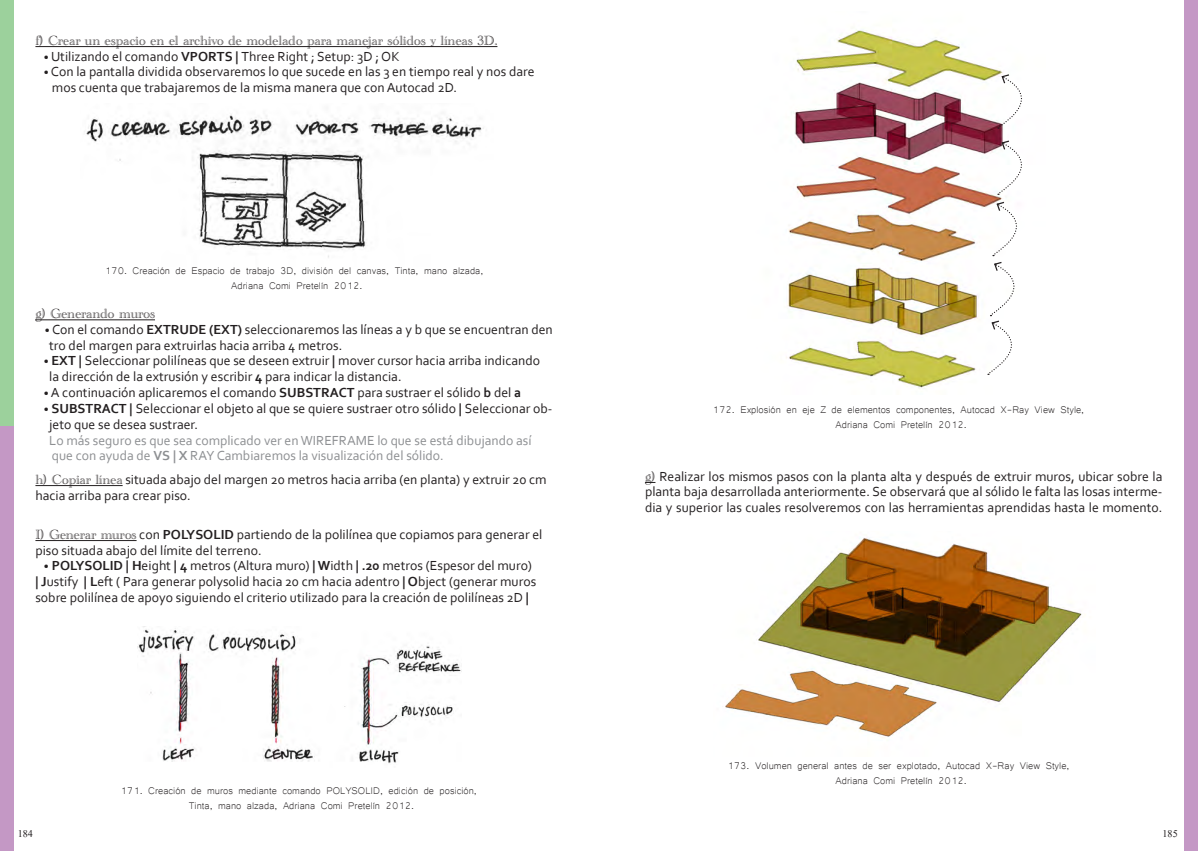
<style>
.page{position:relative;width:1198px;height:851px;background:#fff}
.page>*{position:absolute;margin:0;border:0;box-sizing:border-box;transform-origin:0 0}
.t1{font:13.75px/15.9px "Corbel";color:#231f20}
.t2{font:13.75px/15.8px "Corbel";color:#8d8f92}
.t3{font:13.75px "Academy Engraved Let Plain";color:#231f20}
.t4{font:13.12px "Kokila";color:#231f20}
.t5{font:12.5px/15px "Microsoft Yi Baiti";color:#231f20;text-align:center}
.s1{font-size:11.25px}
.s2{font-weight:700}
.s3{font-family:"Academy Engraved Let Plain"}
</style>
<div class="page">
<hr style="left:35px;top:46px;width:462px;height:1px;background:#231f20">
<hr style="left:35px;top:319px;width:120px;height:1px;background:#231f20">
<hr style="left:35px;top:485px;width:88px;height:1px;background:#231f20">
<hr style="left:35px;top:540px;width:102px;height:1px;background:#231f20">
<img style="left:84px;top:114px;width:400px;height:144px">
<img style="left:137px;top:626px;width:325px;height:138px">
<div style="left:1185px;top:0;width:13px;height:850px;background:#c498c5"></div>
<div style="left:0;top:425px;width:13px;height:425px;background:#c498c5"></div>
<img style="left:786px;top:30px;width:217px;height:359px">
<img style="left:725px;top:537px;width:357px;height:201px">
<svg style="left:988px;top:201px;width:29px;height:174px"></svg>
<svg style="left:998px;top:140px;width:24px;height:55px"></svg>
<svg style="left:998px;top:73px;width:24px;height:56px"></svg>
<div style="left:0;top:0;width:13px;height:425px;background:#9cd19c"></div>
<p class="t3" style="left:35px;top:33px;width:463px">f) Crear un espacio en el archivo de modelado para manejar sólidos y líneas 3D.</p>
<p class="t1" style="left:44px;top:48px;width:357px"><span class="s1">•</span> Utilizando el comando <span class="s2">VPORTS |</span> Three Right ; Setup: 3D ; OK</p>
<p class="t1" style="left:52px;top:63px;width:484px;text-indent:-8px"><span class="s1">•</span> Con la pantalla dividida observaremos lo que sucede en las 3 en tiempo real y nos dare mos cuenta que trabajaremos de la misma manera que con Autocad 2D.</p>
<p class="t5" style="left:105px;top:262px;width:380px">170. Creación de Espacio de trabajo 3D, división del canvas, Tinta, mano alzada,<br>Adriana Comi Pretelín 2012.</p>
<p class="t3" style="left:35px;top:306px;width:121px">g) Generando muros</p>
<p class="t1" style="left:49px;top:321px;width:505px;text-indent:-4px"><span class="s1">•</span> Con el comando <span class="s2">EXTRUDE (EXT)</span> seleccionaremos las líneas a y b que se encuentran den tro del margen para extruirlas hacia arriba 4 metros.</p>
<p class="t1" style="left:49px;top:352px;width:492px;text-indent:-5px"><span class="s1">•</span> <span class="s2">EXT |</span> Seleccionar polilíneas que se deseen extruir <span class="s2">|</span> mover cursor hacia arriba indicando la dirección de la extrusión y escribir <span class="s2">4</span> para indicar la distancia.</p>
<p class="t1" style="left:44px;top:384px;width:479px"><span class="s1">•</span> A continuación aplicaremos el comando <span class="s2">SUBSTRACT</span> para sustraer el sólido <span class="s2">b</span> del <span class="s2">a</span></p>
<p class="t1" style="left:49px;top:400px;width:505px;text-indent:-5px"><span class="s1">•</span> <span class="s2">SUBSTRACT |</span> Seleccionar el objeto al que se quiere sustraer otro sólido <span class="s2">|</span> Seleccionar ob&shy;jeto que se desea sustraer.</p>
<p class="t2" style="left:49px;top:431px;width:484px">Lo más seguro es que sea complicado ver en WIREFRAME lo que se está dibujando así que con ayuda de <span class="s2">VS | X</span> RAY Cambiaremos la visualización del sólido.</p>
<p class="t1" style="left:35px;top:471px;width:513px"><span class="s3">h) Copiar línea</span> situada abajo del margen 20 metros hacia arriba (en planta) y extruir 20 cm hacia arriba para crear piso.</p>
<p class="t1" style="left:35px;top:525px;width:508px"><span class="s3">I) Generar muros</span> con <span class="s2">POLYSOLID</span> partiendo de la polilínea que copiamos para generar el piso situada abajo del límite del terreno.</p>
<p class="t1" style="left:35px;top:557px;width:502px;text-align:center"><span class="s1">•</span> <span class="s2">POLYSOLID | H</span>eight <span class="s2">| 4</span> metros (Altura muro) <span class="s2">| W</span>idth <span class="s2">| .20</span> metros (Espesor del muro)<br><span class="s2">| J</span>ustify <span class="s2">| L</span>eft ( Para generar polysolid hacia 20 cm hacia adentro <span class="s2">| O</span>bject (generar muros sobre polilínea de apoyo siguiendo el criterio utilizado para la creación de polilíneas 2D <span class="s2">|</span></p>
<p class="t5" style="left:120px;top:781px;width:358px">171. Creación de muros mediante comando POLYSOLID, edición de posición,<br>Tinta, mano alzada, Adriana Comi Pretelín 2012.</p>
<p class="t5" style="left:712px;top:401px;width:373px">172. Explosión en eje Z de elementos componentes, Autocad X-Ray View Style,<br>Adriana Comi Pretelín 2012.</p>
<p class="t1" style="left:645px;top:467px;width:519px;text-align:justify"><span class="s3">g)</span> Realizar los mismos pasos con la planta alta y después de extruir muros, ubicar sobre la planta baja desarrollada anteriormente. Se observará que al sólido le falta las losas interme&shy;dia y superior las cuales resolveremos con las herramientas aprendidas hasta le momento.</p>
<p class="t5" style="left:727px;top:756px;width:344px">173. Volumen general antes de ser explotado, Autocad X-Ray View Style,<br>Adriana Comi Pretelín 2012.</p>
<p class="t4" style="left:18px;top:825px;width:17px">184</p>
<p class="t4" style="left:1162px;top:825px;width:17px">185</p>
</div>
